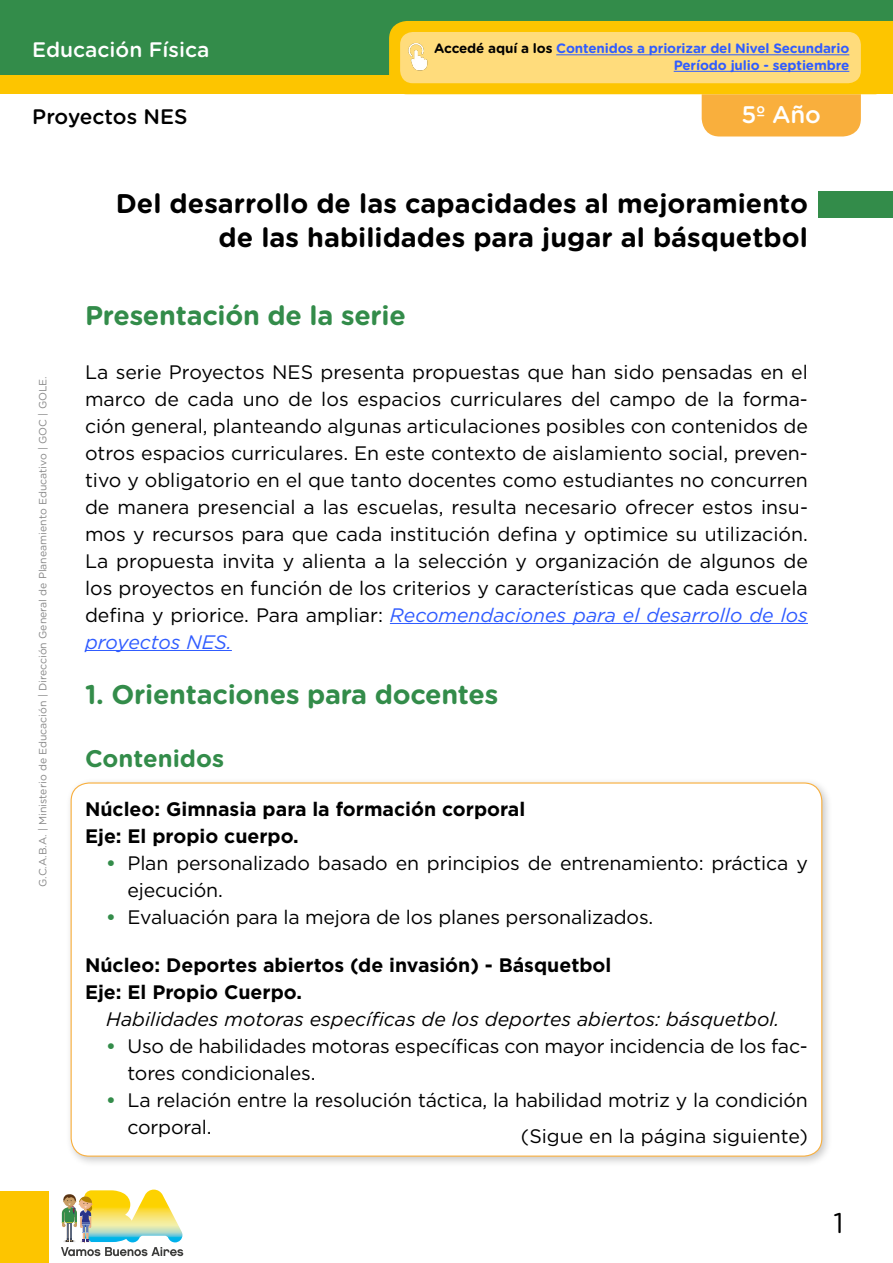
<style>
.page{position:relative;width:893px;height:1263px;background:#fff}
.page>*{position:absolute;margin:0;border:0;box-sizing:border-box;transform-origin:0 0}
.t1{font:28.5px "Gotham Rounded";color:#000}
.t2{font:700 27px/34.5px "Gotham Rounded";color:#000;text-align:right}
.t3{font:700 27px "Gotham Rounded";letter-spacing:-.01em;color:#338c4a}
.t4{font:700 24px "Gotham Rounded";color:#338c4a}
.t5{font:500 24px "Gotham Rounded";color:#fff}
.t6{font:500 21px "Gotham Rounded";color:#fff}
.t7{font:500 21px "Gotham Rounded";color:#000}
.t8{font:19.5px/27px "Gotham";letter-spacing:-.01em;color:#000}
.t9{font:700 19.5px/27px "Gotham";color:#000}
.t10{font:italic 19.5px "Gotham";color:#000}
.t11{font:700 13.5px/16.5px "Gotham Rounded";letter-spacing:-.01em;color:#305cff;text-align:right}
.t12{font:10.5px "Gotham Rounded";color:#878787}
.s1{color:#000}
.s2{font-style:italic;color:#305cff}
.s3{font-weight:700;color:#338c4a}
</style>
<div class="page">
<div style="left:0;top:0;width:893px;height:78px;background:#338c4a"></div>
<div style="left:0;top:1191px;width:48px;height:72px;background:#fdc500"></div>
<svg style="left:61px;top:1189px;width:122px;height:67px"></svg>
<div style="left:0;top:75px;width:893px;height:19px;background:#fdc500"></div>
<svg style="left:389px;top:21px;width:504px;height:115px"></svg>
<div style="left:400px;top:32px;width:461px;height:51px;background:#ffdc7c;border-radius:13px"></div>
<img style="left:400px;top:33px;width:28px;height:48px">
<hr style="left:556px;top:54px;width:293px;height:1px;background:#305cff">
<hr style="left:674px;top:71px;width:175px;height:1px;background:#305cff">
<div style="left:65px;top:777px;width:769px;height:391px;background:#000;opacity:.22"></div>
<div style="left:71px;top:783px;width:751px;height:373px;background:#fff;border-radius:18px"></div>
<hr style="left:390px;top:623px;width:418px;height:1px;background:#305cff">
<hr style="left:85px;top:650px;width:147px;height:1px;background:#305cff">
<div style="left:818px;top:191px;width:75px;height:27px;background:#338c4a"></div>
<p class="t6" style="left:32px;top:35px;width:179px">Educación Física</p>
<p class="t7" style="left:32px;top:101px;width:157px">Proyectos NES</p>
<p class="t11" style="left:434px;top:40px;width:417px"><span class="s1">Accedé aquí a los</span> Contenidos a priorizar del Nivel Secundario<br>Período julio - septiembre</p>
<p class="t5" style="left:741px;top:97px;width:81px">5º Año</p>
<p class="t12" style="left:36px;top:887px;width:512px;rotate:-90deg">G.C.A.B.A. | Ministerio de Educación | Dirección General de Planeamiento Educativo | GOC | GOLE.</p>
<h2 class="t2" style="left:116px;top:185px;width:694px">Del desarrollo de las capacidades al mejoramiento de las habilidades para jugar al básquetbol</h2>
<h2 class="t3" style="left:85px;top:295px;width:323px">Presentación de la serie</h2>
<p class="t8" style="left:85px;top:358px;width:724px;text-align:justify">La serie Proyectos NES presenta propuestas que han sido pensadas en el marco de cada uno de los espacios curriculares del campo de la forma&shy;ción general, planteando algunas articulaciones posibles con contenidos de otros espacios curriculares. En este contexto de aislamiento social, preven&shy;tivo y obligatorio en el que tanto docentes como estudiantes no concurren de manera presencial a las escuelas, resulta necesario ofrecer estos insu&shy;mos y recursos para que cada institución defina y optimice su utilización.<br>La propuesta invita y alienta a la selección y organización de algunos de los proyectos en función de los criterios y características que cada escuela defina y priorice. Para ampliar: <span class="s2">Recomendaciones para el desarrollo de los proyectos NES.</span></p>
<h2 class="t3" style="left:85px;top:675px;width:415px">1. Orientaciones para docentes</h2>
<p class="t4" style="left:85px;top:741px;width:141px">Contenidos</p>
<p class="t9" style="left:85px;top:795px;width:442px">Núcleo: Gimnasia para la formación corporal<br>Eje: El propio cuerpo.</p>
<p class="t8" style="left:128px;top:849px;width:682px;text-indent:-21px"><span class="s3">•</span> Plan personalizado basado en principios de entrenamiento: práctica y ejecución.</p>
<p class="t8" style="left:106px;top:903px;width:548px"><span class="s3">•</span> Evaluación para la mejora de los planes personalizados.</p>
<p class="t9" style="left:85px;top:951px;width:528px">Núcleo: Deportes abiertos (de invasión) - Básquetbol<br>Eje: El Propio Cuerpo.</p>
<p class="t10" style="left:106px;top:1006px;width:675px">Habilidades motoras específicas de los deportes abiertos: básquetbol.</p>
<p class="t8" style="left:128px;top:1032px;width:682px;text-indent:-21px"><span class="s3">•</span> Uso de habilidades motoras específicas con mayor incidencia de los fac&shy;tores condicionales.</p>
<p class="t8" style="left:128px;top:1086px;width:682px;text-indent:-21px"><span class="s3">•</span> La relación entre la resolución táctica, la habilidad motriz y la condición corporal.</p>
<p class="t8" style="left:521px;top:1122px;width:289px">(Sigue en la página siguiente)</p>
<h1 class="t1" style="left:833px;top:1203px;width:12px">1</h1>
</div>
